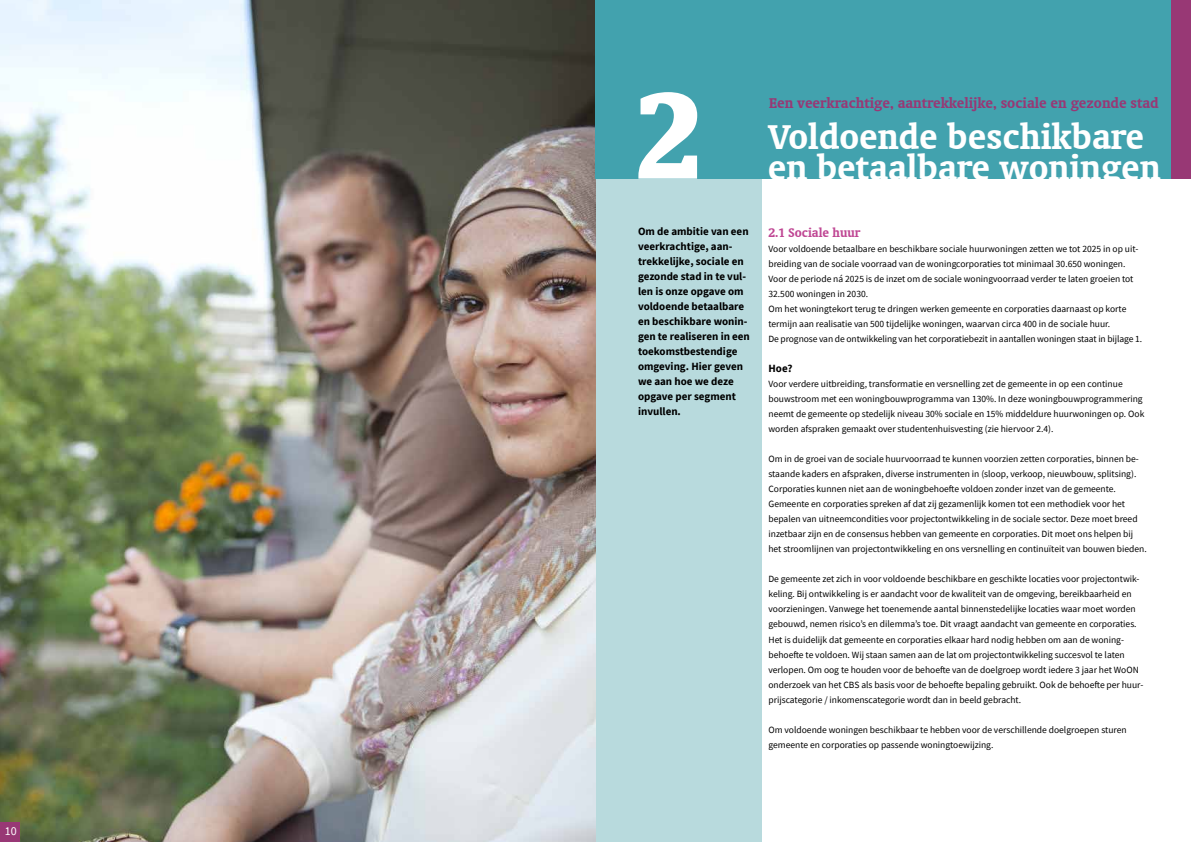
<style>
.page{position:relative;width:1191px;height:842px;background:#fff}
.page>*{position:absolute;margin:0;border:0;box-sizing:border-box;transform-origin:0 0}
.t1{font:700 condensed 140px "Oranda BT";color:#fff}
.t2{font:700 39px/31px "Oranda BT";color:#fff}
.t3{font:700 16px "Oranda BT";color:#983875}
.t4{font:700 14px "Oranda BT";color:#bf4693}
.t5{font:12px "Source Sans Pro";color:#fff}
.t6{font:700 11px/15px "Source Sans Pro";color:#000}
.t7{font:9.5px/15px "Source Sans Pro";color:#000}
</style>
<div class="page">
<img style="left:0;top:0;width:595px;height:842px">
<div style="left:0;top:822px;width:20px;height:20px;background:#983875"></div>
<div style="left:596px;top:177px;width:165px;height:665px;background:#b8dadd"></div>
<div style="left:595px;top:0;width:596px;height:179px;background:#42a2ae"></div>
<div style="left:1171px;top:0;width:20px;height:179px;background:#983875"></div>
<p class="t5" style="left:5px;top:824px;width:13px">10</p>
<h1 class="t1" style="left:635px;top:52px;width:68px">2</h1>
<p class="t6" style="left:638px;top:224px;width:113px">Om de ambitie van een veerkrachtige, aan&shy;trekkelijke, sociale en gezonde stad in te vul&shy;len is onze opgave om voldoende betaalbare en beschikbare wonin&shy;gen te realiseren in een toekomstbestendige omgeving. Hier geven we aan hoe we deze opgave per segment invullen.</p>
<h3 class="t3" style="left:769px;top:93px;width:391px">Een veerkrachtige, aantrekkelijke, sociale en gezonde stad</h3>
<h2 class="t2" style="left:767px;top:120px;width:394px">Voldoende beschikbare en betaalbare woningen</h2>
<h3 class="t4" style="left:768px;top:225px;width:93px">2.1 Sociale huur</h3>
<p class="t7" style="left:768px;top:242px;width:375px">Voor voldoende betaalbare en beschikbare sociale huurwoningen zetten we tot 2025 in op uit&shy;breiding van de sociale voorraad van de woningcorporaties tot minimaal 30.650 woningen.<br>Voor de periode ná 2025 is de inzet om de sociale woningvoorraad verder te laten groeien tot 32.500 woningen in 2030.<br>Om het woningtekort terug te dringen werken gemeente en corporaties daarnaast op korte termijn aan realisatie van 500 tijdelijke woningen, waarvan circa 400 in de sociale huur.<br>De prognose van de ontwikkeling van het corporatiebezit in aantallen woningen staat in bijlage 1.</p>
<p class="t6" style="left:768px;top:361px;width:26px">Hoe?</p>
<p class="t7" style="left:768px;top:377px;width:377px">Voor verdere uitbreiding, transformatie en versnelling zet de gemeente in op een continue bouwstroom met een woningbouwprogramma van 130%. In deze woningbouwprogrammering neemt de gemeente op stedelijk niveau 30% sociale en 15% middeldure huurwoningen op. Ook worden afspraken gemaakt over studentenhuisvesting (zie hiervoor 2.4).</p>
<p class="t7" style="left:768px;top:452px;width:380px">Om in de groei van de sociale huurvoorraad te kunnen voorzien zetten corporaties, binnen be&shy;staande kaders en afspraken, diverse instrumenten in (sloop, verkoop, nieuwbouw, splitsing).<br>Corporaties kunnen niet aan de woningbehoefte voldoen zonder inzet van de gemeente.<br>Gemeente en corporaties spreken af dat zij gezamenlijk komen tot een methodiek voor het bepalen van uitneemcondities voor projectontwikkeling in de sociale sector. Deze moet breed inzetbaar zijn en de consensus hebben van gemeente en corporaties. Dit moet ons helpen bij het stroomlijnen van projectontwikkeling en ons versnelling en continuïteit van bouwen bieden.</p>
<p class="t7" style="left:768px;top:572px;width:376px">De gemeente zet zich in voor voldoende beschikbare en geschikte locaties voor projectontwik&shy;keling. Bij ontwikkeling is er aandacht voor de kwaliteit van de omgeving, bereikbaarheid en voorzieningen. Vanwege het toenemende aantal binnenstedelijke locaties waar moet worden gebouwd, nemen risico’s en dilemma’s toe. Dit vraagt aandacht van gemeente en corporaties.<br>Het is duidelijk dat gemeente en corporaties elkaar hard nodig hebben om aan de woning&shy;behoefte te voldoen. Wij staan samen aan de lat om projectontwikkeling succesvol te laten verlopen. Om oog te houden voor de behoefte van de doelgroep wordt iedere 3 jaar het WoON onderzoek van het CBS als basis voor de behoefte bepaling gebruikt. Ook de behoefte per huur&shy;prijscategorie / inkomenscategorie wordt dan in beeld gebracht.</p>
<p class="t7" style="left:768px;top:722px;width:360px">Om voldoende woningen beschikbaar te hebben voor de verschillende doelgroepen sturen gemeente en corporaties op passende woningtoewijzing.</p>
</div>
